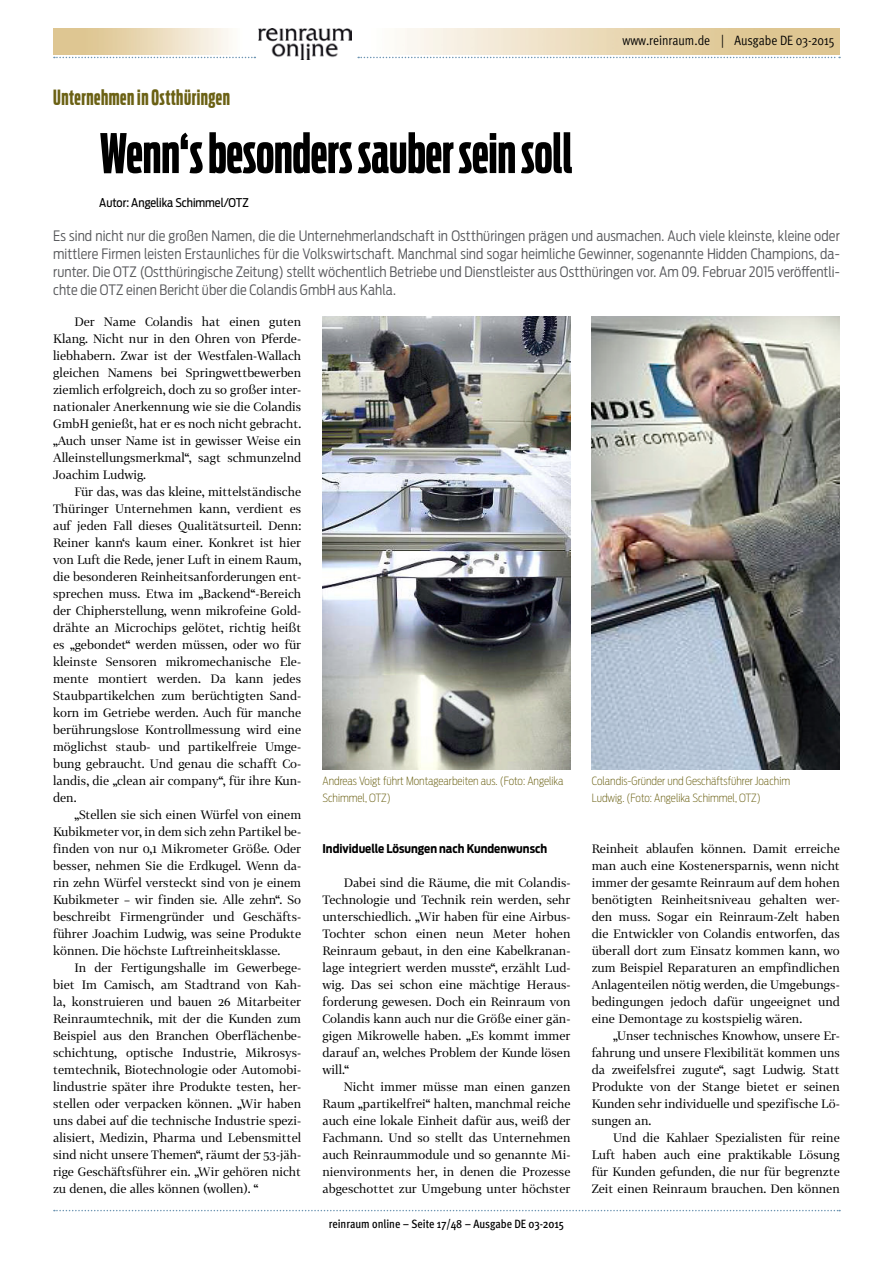
<style>
.page{position:relative;width:893px;height:1263px;background:#fff}
.page>*{position:absolute;margin:0;border:0;box-sizing:border-box;transform-origin:0 0}
.t1{font:700 54px "Antenna Comp";color:#000}
.t2{font:700 21px "Antenna Comp";letter-spacing:.025em;color:#6b6114}
.t3{font:300 14.25px/18px "Antenna Cond";letter-spacing:.005em;color:#57585b;text-align:justify}
.t4{font:13.5px "Meta OT Cond Norm";color:#000}
.t5{font:12px/17px "Tabac G2";color:#000;text-align:justify}
.t6{font:500 condensed 12px "Meta OT";color:#000}
.t7{font:700 12px "Antenna Cond";color:#000}
.t8{font:12px "Antenna Cond";color:#000}
.t9{font:200 11.25px/17px "Antenna Cond";color:#6b6114}
</style>
<div class="page">
<svg style="left:358px;top:57px;width:482px;height:1px"></svg>
<svg style="left:54px;top:57px;width:201px;height:1px"></svg>
<svg style="left:54px;top:1210px;width:786px;height:1px"></svg>
<img style="left:258px;top:29px;width:94px;height:31px">
<img style="left:592px;top:316px;width:248px;height:454px">
<img style="left:322px;top:316px;width:248px;height:454px">
<p class="t4" style="left:622px;top:32px;width:214px">www.reinraum.de | Ausgabe DE 03-2015</p>
<h2 class="t2" style="left:53px;top:86px;width:178px">Unternehmen in Ostthüringen</h2>
<h1 class="t1" style="left:99px;top:124px;width:475px">Wenn‘s besonders sauber sein soll</h1>
<p class="t8" style="left:99px;top:196px;width:151px">Autor: Angelika Schimmel/OTZ</p>
<p class="t3" style="left:53px;top:227px;width:788px">Es sind nicht nur die großen Namen, die die Unternehmerlandschaft in Ostthüringen prägen und ausmachen. Auch viele kleinste, kleine oder mittlere Firmen leisten Erstaunliches für die Volkswirtschaft. Manchmal sind sogar heimliche Gewinner, sogenannte Hidden Champions, da&shy;runter. Die OTZ (Ostthüringische Zeitung) stellt wöchentlich Betriebe und Dienstleister aus Ostthüringen vor. Am 09. Februar 2015 veröffentli&shy;chte die OTZ einen Bericht über die Colandis GmbH aus Kahla.</p>
<p class="t5" style="left:53px;top:313px;width:250px;text-indent:21px">Der Name Colandis hat einen guten Klang. Nicht nur in den Ohren von Pferde&shy;liebhabern. Zwar ist der Westfalen-Wallach gleichen Namens bei Springwettbewerben ziemlich erfolgreich, doch zu so großer inter&shy;nationaler Anerkennung wie sie die Colandis GmbH genießt, hat er es noch nicht gebracht. „Auch unser Name ist in gewisser Weise ein Alleinstellungsmerkmal“, sagt schmunzelnd Joachim Ludwig.</p>
<p class="t5" style="left:53px;top:483px;width:250px;text-indent:21px">Für das, was das kleine, mittelständische Thüringer Unternehmen kann, verdient es auf jeden Fall dieses Qualitätsurteil. Denn:<br>Reiner kann‘s kaum einer. Konkret ist hier von Luft die Rede, jener Luft in einem Raum, die besonderen Reinheitsanforderungen ent&shy;sprechen muss. Etwa im „Backend“-Bereich der Chipherstellung, wenn mikrofeine Gold&shy;drähte an Microchips gelötet, richtig heißt es „gebondet“ werden müssen, oder wo für kleinste Sensoren mikromechanische Ele&shy;mente montiert werden. Da kann jedes Staubpartikelchen zum berüchtigten Sand&shy;korn im Getriebe werden. Auch für manche berührungslose Kontrollmessung wird eine möglichst staub- und partikelfreie Umge&shy;bung gebraucht. Und genau die schafft Co&shy;landis, die „clean air company“, für ihre Kun&shy;den.</p>
<p class="t5" style="left:53px;top:806px;width:250px;text-indent:21px">„Stellen sie sich einen Würfel von einem Kubikmeter vor, in dem sich zehn Partikel be&shy;finden von nur 0,1 Mikrometer Größe. Oder besser, nehmen Sie die Erdkugel. Wenn da&shy;rin zehn Würfel versteckt sind von je einem Kubikmeter – wir finden sie. Alle zehn“. So beschreibt Firmengründer und Geschäfts&shy;führer Joachim Ludwig, was seine Produkte können. Die höchste Luftreinheitsklasse.</p>
<p class="t5" style="left:53px;top:959px;width:250px;text-indent:21px">In der Fertigungshalle im Gewerbege&shy;biet Im Camisch, am Stadtrand von Kah&shy;la, konstruieren und bauen 26 Mitarbeiter Reinraumtechnik, mit der die Kunden zum Beispiel aus den Branchen Oberflächenbe&shy;schichtung, optische Industrie, Mikrosys&shy;temtechnik, Biotechnologie oder Automobi&shy;lindustrie später ihre Produkte testen, her&shy;stellen oder verpacken können. „Wir haben uns dabei auf die technische Industrie spezi&shy;alisiert, Medizin, Pharma und Lebensmittel sind nicht unsere Themen“, räumt der 53-jäh&shy;rige Geschäftsführer ein. „Wir gehören nicht zu denen, die alles können (wollen). “</p>
<p class="t9" style="left:322px;top:773px;width:243px">Andreas Voigt führt Montagearbeiten aus. (Foto: Angelika<br>Schimmel, OTZ)</p>
<p class="t9" style="left:592px;top:773px;width:200px">Colandis-Gründer und Geschäftsführer Joachim<br>Ludwig. (Foto: Angelika Schimmel, OTZ)</p>
<p class="t5" style="left:592px;top:840px;width:250px">Reinheit ablaufen können. Damit erreiche man auch eine Kostenersparnis, wenn nicht immer der gesamte Reinraum auf dem hohen benötigten Reinheitsniveau gehalten wer&shy;den muss. Sogar ein Reinraum-Zelt haben die Entwickler von Colandis entworfen, das überall dort zum Einsatz kommen kann, wo zum Beispiel Reparaturen an empfindlichen Anlagenteilen nötig werden, die Umgebungs&shy;bedingungen jedoch dafür ungeeignet und eine Demontage zu kostspielig wären.</p>
<p class="t5" style="left:592px;top:1027px;width:250px;text-indent:21px">„Unser technisches Knowhow, unsere Er&shy;fahrung und unsere Flexibilität kommen uns da zweifelsfrei zugute“, sagt Ludwig. Statt Produkte von der Stange bietet er seinen Kunden sehr individuelle und spezifische Lö&shy;sungen an.</p>
<p class="t5" style="left:592px;top:1129px;width:250px;text-indent:21px">Und die Kahlaer Spezialisten für reine Luft haben auch eine praktikable Lösung für Kunden gefunden, die nur für begrenzte Zeit einen Reinraum brauchen. Den können</p>
<p class="t7" style="left:322px;top:842px;width:226px">Individuelle Lösungen nach Kundenwunsch</p>
<p class="t5" style="left:322px;top:874px;width:250px;text-indent:21px">Dabei sind die Räume, die mit Colandis-Technologie und Technik rein werden, sehr unterschiedlich. „Wir haben für eine Airbus-Tochter schon einen neun Meter hohen Reinraum gebaut, in den eine Kabelkranan&shy;lage integriert werden musste“, erzählt Lud&shy;wig. Das sei schon eine mächtige Heraus&shy;forderung gewesen. Doch ein Reinraum von Colandis kann auch nur die Größe einer gän&shy;gigen Mikrowelle haben. „Es kommt immer darauf an, welches Problem der Kunde lösen will.“</p>
<p class="t5" style="left:322px;top:1078px;width:250px;text-indent:21px">Nicht immer müsse man einen ganzen Raum „partikelfrei“ halten, manchmal reiche auch eine lokale Einheit dafür aus, weiß der Fachmann. Und so stellt das Unternehmen auch Reinraummodule und so genannte Mi&shy;nienvironments her, in denen die Prozesse abgeschottet zur Umgebung unter höchster</p>
<p class="t6" style="left:329px;top:1216px;width:237px">reinraum online – Seite 17/48 – Ausgabe DE 03-2015</p>
</div>
